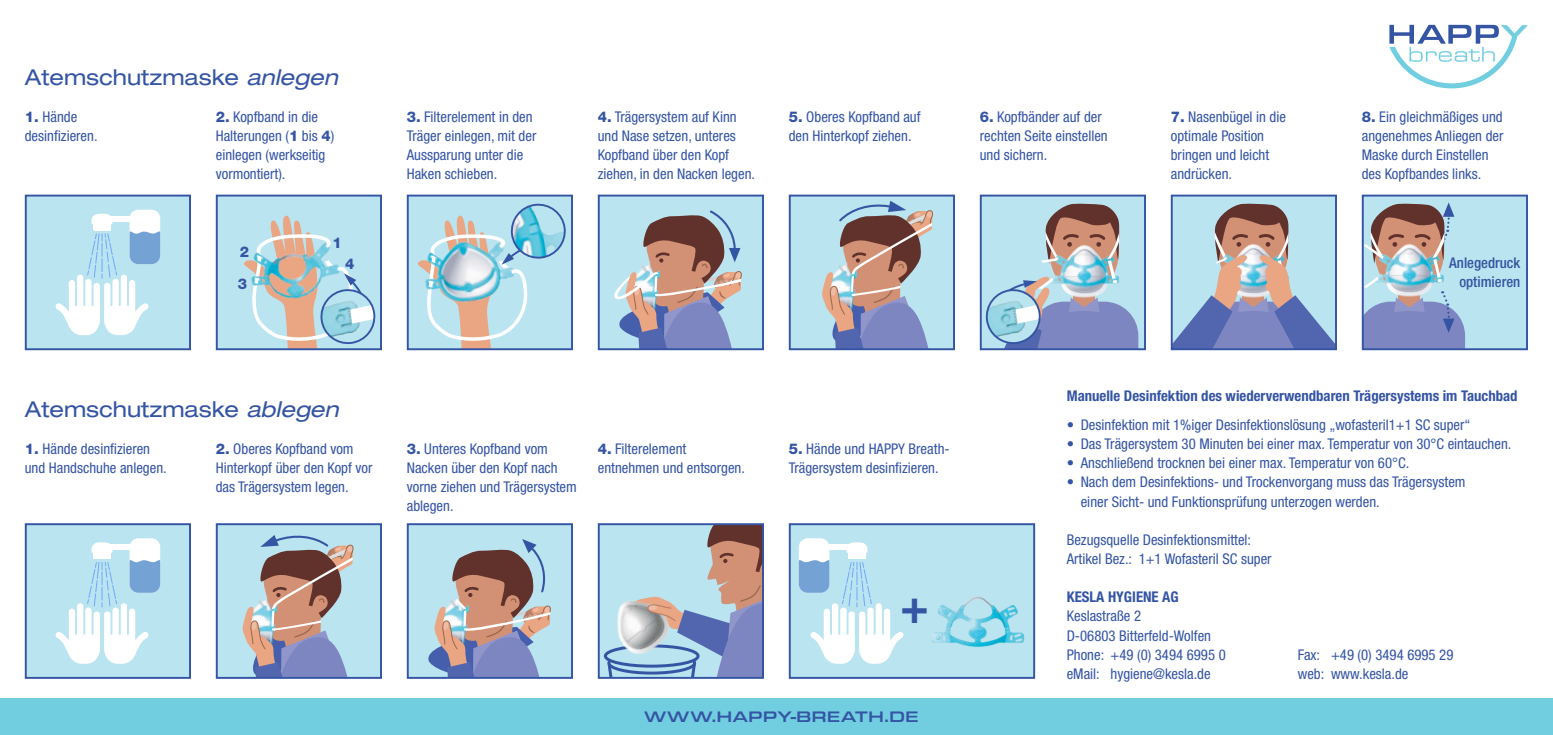
<style>
.page{position:relative;width:1553px;height:735px;background:#fff}
.page>*{position:absolute;margin:0;border:0;box-sizing:border-box;transform-origin:0 0}
.t1{font:700 48.12px "Helvetica Neue";color:#3454a4}
.t2{font:expanded 21.88px "Helvetica Neue";color:#3454a4}
.t3{font:500 15.75px "Eurostile Ext";letter-spacing:.005em;color:#3454a4}
.t4{font:condensed 14.7px/19.1px "Helvetica Neue";color:#3454a4}
.t5{font:700 condensed 14.7px "Helvetica Neue";color:#3454a4}
.t6{font:500 condensed 14.7px/19.1px "Helvetica Neue";color:#3454a4;text-align:right}
.t7{font:800 14.7px/32px "Helvetica Neue";color:#3454a4}
.s1{font-style:italic}
.s2{font-weight:800;font-stretch:normal}
</style>
<div class="page">
<div style="left:408px;top:524px;width:164px;height:153px;background:#bae4ef"></div>
<svg style="left:428px;top:539px;width:123px;height:136px"></svg>
<div style="left:407px;top:523px;width:166px;height:155px;border:2px solid #3454a4"></div>
<div style="left:1172px;top:195px;width:164px;height:154px;background:#bae4ef"></div>
<svg style="left:1174px;top:203px;width:160px;height:144px"></svg>
<div style="left:1171px;top:194px;width:166px;height:156px;border:2px solid #3454a4"></div>
<div style="left:599px;top:195px;width:164px;height:154px;background:#bae4ef"></div>
<svg style="left:614px;top:210px;width:128px;height:137px"></svg>
<div style="left:598px;top:194px;width:166px;height:156px;border:2px solid #3454a4"></div>
<div style="left:217px;top:524px;width:164px;height:153px;background:#bae4ef"></div>
<svg style="left:242px;top:535px;width:112px;height:140px"></svg>
<div style="left:216px;top:523px;width:166px;height:155px;border:2px solid #3454a4"></div>
<div style="left:790px;top:524px;width:244px;height:153px;background:#bae4ef"></div>
<div style="left:799px;top:538px;width:30px;height:54px;background:#fff;border-radius:9px"></div>
<svg style="left:799px;top:541px;width:105px;height:122px"></svg>
<img style="left:932px;top:596px;width:93px;height:51px">
<div style="left:789px;top:523px;width:246px;height:155px;border:2px solid #3454a4"></div>
<img style="left:601px;top:580px;width:5px;height:86px">
<svg style="left:606px;top:526px;width:155px;height:149px;background:#aab8c7"></svg>
<div style="left:598px;top:523px;width:166px;height:155px;border:2px solid #3454a4"></div>
<div style="left:26px;top:195px;width:164px;height:154px;background:#bae4ef"></div>
<div style="left:130px;top:209px;width:30px;height:55px;background:#fff;border-radius:9px"></div>
<svg style="left:55px;top:213px;width:105px;height:122px"></svg>
<div style="left:25px;top:194px;width:166px;height:156px;border:2px solid #3454a4"></div>
<div style="left:26px;top:524px;width:164px;height:153px;background:#bae4ef"></div>
<div style="left:130px;top:538px;width:30px;height:54px;background:#fff;border-radius:9px"></div>
<svg style="left:55px;top:541px;width:105px;height:122px"></svg>
<div style="left:25px;top:523px;width:166px;height:155px;border:2px solid #3454a4"></div>
<div style="left:790px;top:195px;width:164px;height:154px;background:#bae4ef"></div>
<svg style="left:822px;top:201px;width:111px;height:146px"></svg>
<div style="left:789px;top:194px;width:166px;height:156px;border:2px solid #3454a4"></div>
<div style="left:408px;top:195px;width:164px;height:154px;background:#bae4ef"></div>
<svg style="left:417px;top:203px;width:149px;height:144px"></svg>
<div style="left:407px;top:194px;width:166px;height:156px;border:2px solid #3454a4"></div>
<div style="left:0;top:697px;width:1553px;height:37px;background:#71cee1"></div>
<svg style="left:1389px;top:25px;width:139px;height:63px"></svg>
<div style="left:1362px;top:195px;width:165px;height:154px;background:#bae4ef"></div>
<svg style="left:1365px;top:202px;width:100px;height:145px"></svg>
<img style="left:1378px;top:254px;width:9px;height:27px">
<div style="left:1362px;top:194px;width:166px;height:156px;border:2px solid #3454a4"></div>
<div style="left:217px;top:195px;width:164px;height:154px;background:#bae4ef"></div>
<div style="left:216px;top:194px;width:166px;height:156px;border:2px solid #3454a4"></div>
<svg style="left:242px;top:215px;width:134px;height:134px"></svg>
<div style="left:981px;top:195px;width:164px;height:154px;background:#bae4ef"></div>
<div style="left:980px;top:194px;width:166px;height:156px;border:2px solid #3454a4"></div>
<svg style="left:985px;top:203px;width:153px;height:146px"></svg>
<h2 class="t2" style="left:25px;top:64px;width:315px">Atemschutzmaske <span class="s1">anlegen</span></h2>
<p class="t4" style="left:25px;top:107px;width:74px"><span class="s2">1.</span> Hände desinfizieren.</p>
<p class="t4" style="left:216px;top:107px;width:120px"><span class="s2">2.</span> Kopfband in die<br>Halterungen (<span class="s2">1</span> bis <span class="s2">4</span>) einlegen (werkseitig vormontiert).</p>
<p class="t4" style="left:407px;top:107px;width:131px"><span class="s2">3.</span> Filterelement in den<br>Träger einlegen, mit der<br>Aussparung unter die<br>Haken schieben.</p>
<p class="t4" style="left:598px;top:107px;width:159px"><span class="s2">4.</span> Trägersystem auf Kinn und Nase setzen, unteres<br>Kopfband über den Kopf ziehen, in den Nacken legen.</p>
<p class="t4" style="left:789px;top:107px;width:133px"><span class="s2">5.</span> Oberes Kopfband auf den Hinterkopf ziehen.</p>
<p class="t4" style="left:980px;top:107px;width:129px"><span class="s2">6.</span> Kopfbänder auf der rechten Seite einstellen und sichern.</p>
<p class="t4" style="left:1171px;top:107px;width:117px"><span class="s2">7.</span> Nasenbügel in die optimale Position bringen und leicht andrücken.</p>
<p class="t4" style="left:1362px;top:107px;width:143px"><span class="s2">8.</span> Ein gleichmäßiges und angenehmes Anliegen der<br>Maske durch Einstellen des Kopfbandes links.</p>
<p class="t7" style="left:238px;top:235px;width:13px">2<br>3</p>
<p class="t7" style="left:332px;top:227px;width:11px">1</p>
<p class="t7" style="left:345px;top:247px;width:11px">4</p>
<h2 class="t2" style="left:25px;top:396px;width:315px">Atemschutzmaske <span class="s1">ablegen</span></h2>
<p class="t4" style="left:25px;top:439px;width:143px"><span class="s2">1.</span> Hände desinfizieren und Handschuhe anlegen.</p>
<p class="t4" style="left:216px;top:438px;width:158px"><span class="s2">2.</span> Oberes Kopfband vom<br>Hinterkopf über den Kopf vor das Trägersystem legen.</p>
<p class="t4" style="left:407px;top:438px;width:172px"><span class="s2">3.</span> Unteres Kopfband vom<br>Nacken über den Kopf nach vorne ziehen und Trägersystem ablegen.</p>
<p class="t4" style="left:598px;top:438px;width:149px"><span class="s2">4.</span> Filterelement entnehmen und entsorgen.</p>
<p class="t4" style="left:789px;top:438px;width:162px"><span class="s2">5.</span> Hände und HAPPY Breath-<br>Trägersystem desinfizieren.</p>
<h1 class="t1" style="left:900px;top:575px;width:30px">+</h1>
<p class="t3" style="left:644px;top:705px;width:276px">WWW.HAPPY-BREATH.DE</p>
<p class="t6" style="left:1449px;top:253px;width:73px">Anlegedruck optimieren</p>
<p class="t5" style="left:1067px;top:386px;width:452px">Manuelle Desinfektion des wiederverwendbaren Trägersystems im Tauchbad</p>
<p class="t4" style="left:1067px;top:415px;width:405px">• Desinfektion mit 1%iger Desinfektionslösung „wofasteril1+1 SC super“</p>
<p class="t4" style="left:1067px;top:434px;width:446px">• Das Trägersystem 30 Minuten bei einer max. Temperatur von 30°C eintauchen.</p>
<p class="t4" style="left:1067px;top:453px;width:344px">• Anschließend trocknen bei einer max. Temperatur von 60°C.</p>
<p class="t4" style="left:1081px;top:472px;width:386px;text-indent:-14px">• Nach dem Desinfektions- und Trockenvorgang muss das Trägersystem einer Sicht- und Funktionsprüfung unterzogen werden.</p>
<p class="t4" style="left:1067px;top:529px;width:206px">Bezugsquelle Desinfektionsmittel:<br>Artikel Bez.: 1+1 Wofasteril SC super</p>
<p class="t5" style="left:1067px;top:587px;width:113px">KESLA HYGIENE AG</p>
<p class="t4" style="left:1067px;top:606px;width:161px">Keslastraße 2<br>D-06803 Bitterfeld-Wolfen<br>Phone: +49 (0) 3494 6995 0</p>
<p class="t4" style="left:1298px;top:644px;width:157px">Fax: +49 (0) 3494 6995 29</p>
<p class="t4" style="left:1067px;top:663px;width:145px">eMail: hygiene@kesla.de</p>
<p class="t4" style="left:1298px;top:663px;width:112px">web: www.kesla.de</p>
</div>
